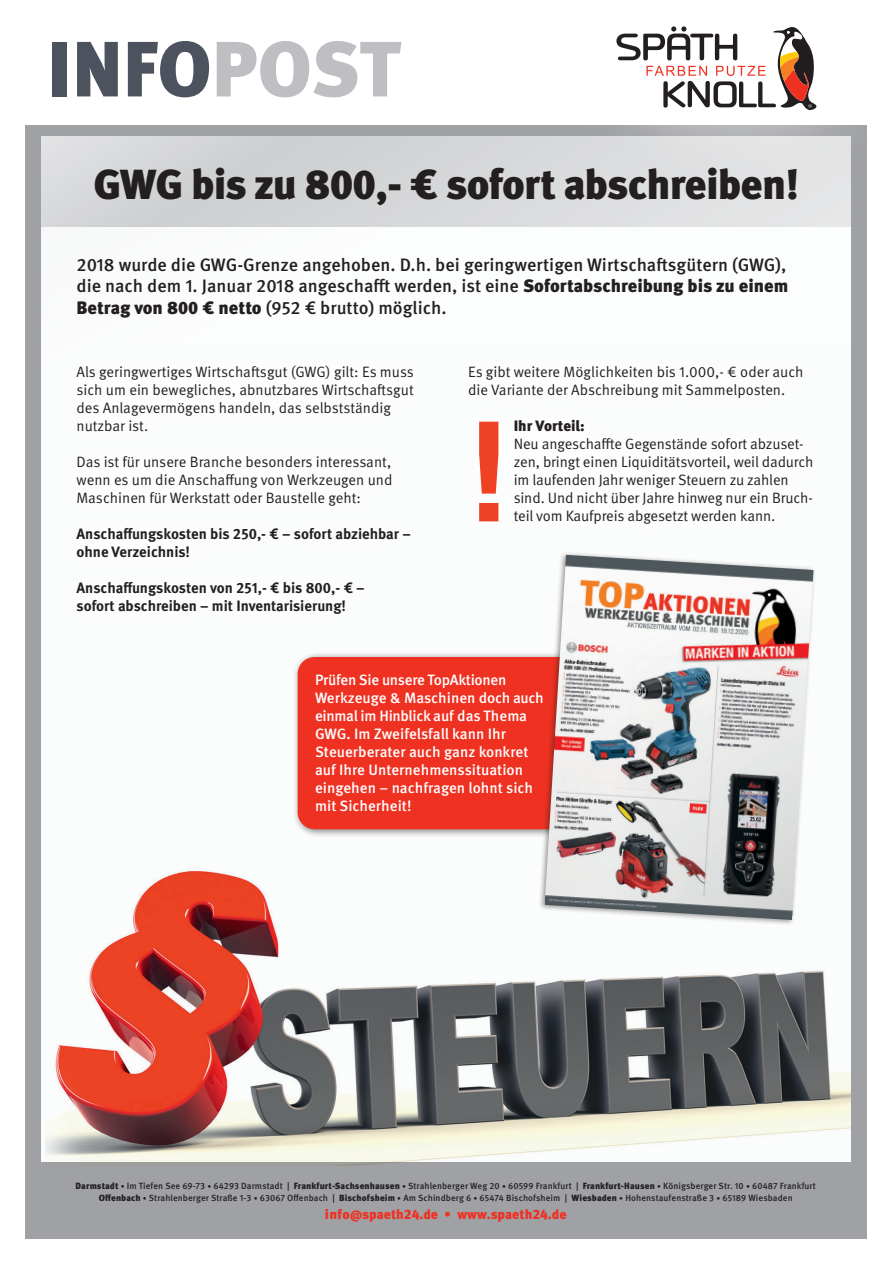
<style>
.page{position:relative;width:893px;height:1263px;background:#fff}
.page>*{position:absolute;margin:0;border:0;box-sizing:border-box;transform-origin:0 0}
.t1{font:700 condensed 139.65px "Helvetica Neue LT Pro";color:#ef4224}
.t2{font:900 78.3px "Meta OT";color:#4c535e}
.t3{font:900 42px "Meta OT";letter-spacing:-.025em;color:#231f20}
.t4{font:500 18px/21.6px "Meta OT";color:#231f20;text-align:justify}
.t5{font:15px/18px "Meta OT Norm";letter-spacing:-.01em;color:#231f20}
.t6{font:500 15px/18px "Meta OT";color:#fff}
.t7{font:700 15px/18px "Meta OT";color:#231f20}
.t8{font:900 15px "Meta OT";color:#231f20}
.t9{font:900 13.5px "Meta OT";color:#ef3122}
.t10{font:500 9px/12px "Meta OT";letter-spacing:.01em;color:#231f20;text-align:center}
.s1{color:#bebec3}
.s2{font-weight:900}
.s3{font-family:"Meta OT Norm";font-weight:400;font-size:7.5px}
.s4{font-family:"Meta OT Norm";font-weight:400}
</style>
<div class="page">
<div style="left:26px;top:125px;width:841px;height:1114px;background:#a0a1a5"></div>
<svg style="left:41px;top:136px;width:809px;height:208px;background:#edeeef"></svg>
<div style="left:541px;top:0;width:351px;height:187px;background:#fff;opacity:.75"></div>
<svg style="left:616px;top:26px;width:200px;height:84px"></svg>
<div style="left:41px;top:344px;width:809px;height:817px;background:#fbfcfc"></div>
<div style="left:54px;top:343px;width:382px;height:293px;background:#fff"></div>
<div style="left:446px;top:343px;width:388px;height:203px;background:#fff"></div>
<div style="left:292px;top:651px;width:385px;height:187px;background:#231f20;opacity:.55"></div>
<div style="left:298px;top:657px;width:371px;height:172px;background:#ef3122;border-radius:17px"></div>
<img style="left:45px;top:871px;width:805px;height:295px">
<div style="left:538px;top:551px;width:278px;height:375px;background:#231f20;opacity:.45"></div>
<img style="left:545px;top:555px;width:268px;height:365px">
<h2 class="t2" style="left:48px;top:22px;width:354px">INFO<span class="s1">POST</span></h2>
<h3 class="t3" style="left:93px;top:159px;width:708px">GWG bis zu 800,- € sofort abschreiben!</h3>
<p class="t4" style="left:77px;top:254px;width:713px">2018 wurde die GWG-Grenze angehoben. D.h. bei geringwertigen Wirtschaftsgütern (GWG), die nach dem 1. Januar 2018 angeschafft werden, ist eine <span class="s2">Sofortabschreibung bis zu einem Betrag von 800 € netto</span> (952 € brutto) möglich.</p>
<p class="t5" style="left:77px;top:363px;width:339px">Als geringwertiges Wirtschaftsgut (GWG) gilt: Es muss sich um ein bewegliches, abnutzbares Wirtschaftsgut des Anlagevermögens handeln, das selbstständig nutzbar ist.</p>
<p class="t5" style="left:77px;top:453px;width:317px;text-align:justify">Das ist für unsere Branche besonders interessant, wenn es um die Anschaffung von Werkzeugen und Maschinen für Werkstatt oder Baustelle geht:</p>
<p class="t7" style="left:77px;top:525px;width:336px">Anschaffungskosten bis 250,- € – sofort abziehbar – ohne Verzeichnis!</p>
<p class="t7" style="left:77px;top:579px;width:290px">Anschaffungskosten von 251,- € bis 800,- € – sofort abschreiben – mit Inventarisierung!</p>
<p class="t5" style="left:468px;top:363px;width:337px">Es gibt weitere Möglichkeiten bis 1.000,- € oder auch die Variante der Abschreibung mit Sammelposten.</p>
<h1 class="t1" style="left:468px;top:388px;width:43px">!</h1>
<p class="t8" style="left:514px;top:417px;width:72px">Ihr Vorteil:</p>
<p class="t5" style="left:514px;top:435px;width:301px">Neu angeschaffte Gegenstände sofort abzuset&shy;zen, bringt einen Liquiditätsvorteil, weil dadurch im laufenden Jahr weniger Steuern zu zahlen sind. Und nicht über Jahre hinweg nur ein Bruch&shy;teil vom Kaufpreis abgesetzt werden kann.</p>
<p class="t6" style="left:315px;top:671px;width:230px">Prüfen Sie unsere TopAktionen<br>Werkzeuge &amp; Maschinen doch auch einmal im Hinblick auf das Thema<br>GWG. Im Zweifelsfall kann Ihr<br>Steuerberater auch ganz konkret auf Ihre Unternehmenssituation eingehen – nachfragen lohnt sich mit Sicherheit!</p>
<p class="t10" style="left:76px;top:1180px;width:742px"><span class="s2">Darmstadt</span> <span class="s3">•</span> Im Tiefen See 69-73 <span class="s3">•</span> 64293 Darmstadt | <span class="s2">Frankfurt-Sachsenhausen</span> <span class="s3">•</span> Strahlenberger Weg 20 <span class="s3">•</span> 60599 Frankfurt | <span class="s2">Frankfurt-Hausen</span> <span class="s3">•</span> Königsberger Str. 10 <span class="s3">•</span> 60487 Frankfurt<br><span class="s2">Offenbach</span> <span class="s3">•</span> Strahlenberger Straße 1-3 <span class="s3">•</span> 63067 Offenbach | <span class="s2">Bischofsheim</span> <span class="s3">•</span> Am Schindberg 6 <span class="s3">•</span> 65474 Bischofsheim | <span class="s2">Wiesbaden</span> <span class="s3">•</span> Hohenstaufenstraße 3 <span class="s3">•</span> 65189 Wiesbaden</p>
<p class="t9" style="left:325px;top:1206px;width:243px">info@spaeth24.de <span class="s4">•</span> www.spaeth24.de</p>
</div>
